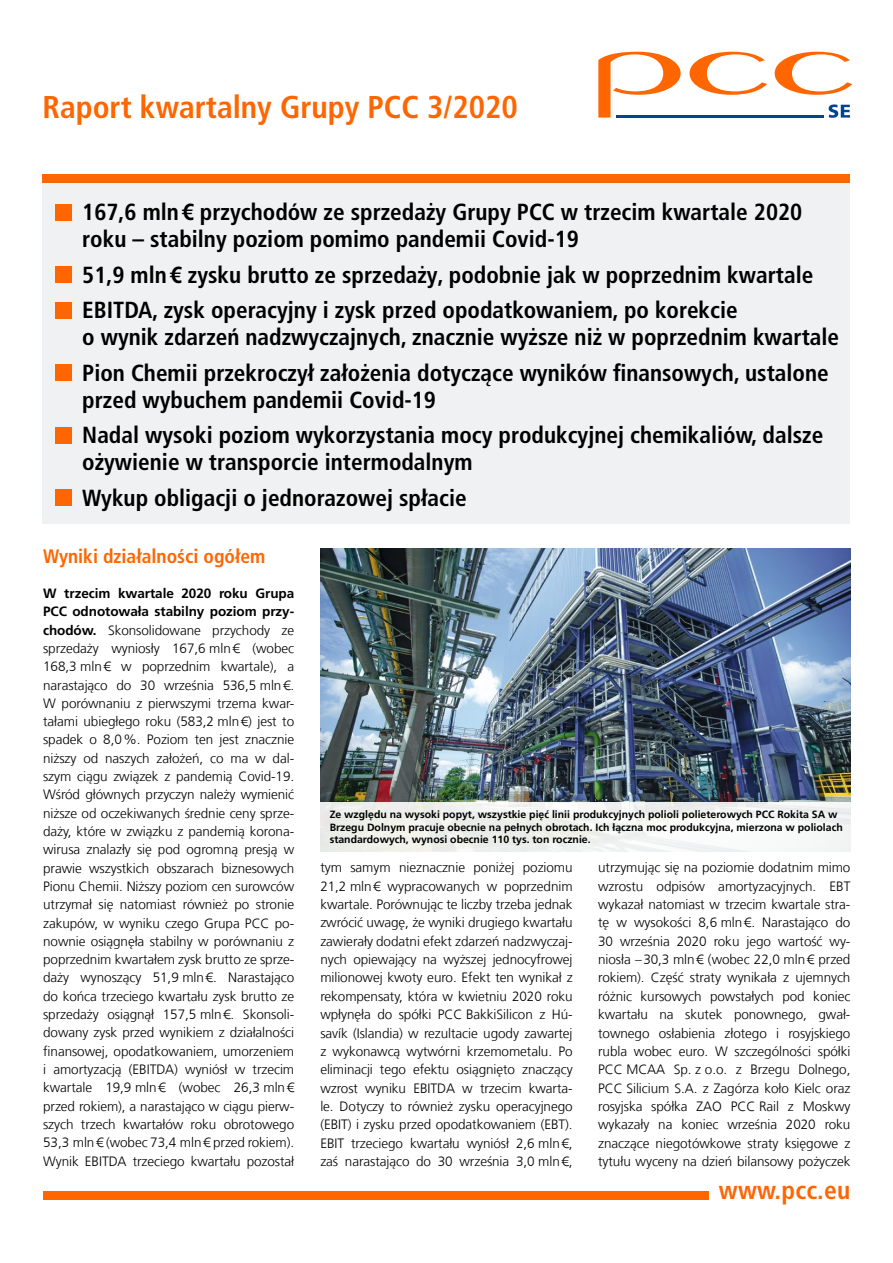
<style>
.page{position:relative;width:893px;height:1263px;background:#fff}
.page>*{position:absolute;margin:0;border:0;box-sizing:border-box;transform-origin:0 0}
.t1{font:700 condensed 31.5px "Frutiger LT Com";color:#f60}
.t2{font:700 condensed 25.5px "Frutiger LT Com";letter-spacing:.01em;color:#f60}
.t3{font:700 condensed 23.25px/35.5px "Frutiger LT Com";color:#000}
.t4{font:700 condensed 19.5px "Frutiger LT Com";color:#f60}
.t5{font:300 13.5px/18.3px "Frutiger LT Com";letter-spacing:-.005em;color:#000;text-align:justify}
.t6{font:700 10.5px/12.6px "Frutiger LT Com";color:#000}
.s1{font-weight:700}
</style>
<div class="page">
<div style="left:43px;top:174px;width:807px;height:8px;background:#f60"></div>
<div style="left:43px;top:1191px;width:665px;height:8px;background:#f60"></div>
<svg style="left:775px;top:52px;width:77px;height:43px"></svg>
<svg style="left:689px;top:52px;width:78px;height:43px"></svg>
<svg style="left:598px;top:52px;width:83px;height:66px"></svg>
<svg style="left:829px;top:104px;width:21px;height:14px"></svg>
<hr style="left:616px;top:115px;width:207px;height:3px;background:#004494">
<div style="left:43px;top:182px;width:807px;height:342px;background:#eff1f2"></div>
<div style="left:55px;top:204px;width:16px;height:16px;background:#f60"></div>
<div style="left:55px;top:267px;width:16px;height:16px;background:#f60"></div>
<div style="left:55px;top:302px;width:16px;height:16px;background:#f60"></div>
<div style="left:55px;top:365px;width:16px;height:16px;background:#f60"></div>
<div style="left:55px;top:427px;width:16px;height:16px;background:#f60"></div>
<div style="left:55px;top:490px;width:16px;height:16px;background:#f60"></div>
<img style="left:320px;top:548px;width:530px;height:254px">
<div style="left:320px;top:802px;width:531px;height:50px;background:#f1f2f0"></div>
<h1 class="t1" style="left:43px;top:88px;width:477px">Raport kwartalny Grupy PCC 3/2020</h1>
<h3 class="t3" style="left:82px;top:199px;width:721px;line-height:27px">167,6 mln€ przychodów ze sprzedaży Grupy PCC w trzecim kwartale 2020 roku – stabilny poziom pomimo pandemii Covid-19</h3>
<h3 class="t3" style="left:82px;top:257px;width:733px">51,9 mln€ zysku brutto ze sprzedaży, podobnie jak w poprzednim kwartale<br>EBITDA, zysk operacyjny i zysk przed opodatkowaniem, po korekcie</h3>
<h3 class="t3" style="left:82px;top:319px;width:758px">o wynik zdarzeń nadzwyczajnych, znacznie wyższe niż w poprzednim kwartale<br>Pion Chemii przekroczył założenia dotyczące wyników finansowych, ustalone</h3>
<h3 class="t3" style="left:82px;top:382px;width:742px">przed wybuchem pandemii Covid-19<br>Nadal wysoki poziom wykorzystania mocy produkcyjnej chemikaliów, dalsze</h3>
<h3 class="t3" style="left:82px;top:444px;width:392px">ożywienie w transporcie intermodalnym<br>Wykup obligacji o jednorazowej spłacie</h3>
<h3 class="t4" style="left:43px;top:544px;width:224px">Wyniki działalności ogółem</h3>
<p class="t5" style="left:43px;top:584px;width:253px"><span class="s1">W trzecim kwartale 2020 roku Grupa PCC odnotowała stabilny poziom przy&shy;chodów.</span> Skonsolidowane przychody ze sprzedaży wyniosły 167,6 mln€ (wobec 168,3 mln€ w poprzednim kwartale), a narastająco do 30 września 536,5 mln€.<br>W porównaniu z pierwszymi trzema kwar&shy;tałami ubiegłego roku (583,2 mln€) jest to spadek o 8,0%. Poziom ten jest znacznie niższy od naszych założeń, co ma w dal&shy;szym ciągu związek z pandemią Covid-19.<br>Wśród głównych przyczyn należy wymienić niższe od oczekiwanych średnie ceny sprze&shy;daży, które w związku z pandemią korona&shy;wirusa znalazły się pod ogromną presją w prawie wszystkich obszarach biznesowych Pionu Chemii. Niższy poziom cen surowców utrzymał się natomiast również po stronie zakupów, w wyniku czego Grupa PCC po&shy;nownie osiągnęła stabilny w porównaniu z poprzednim kwartałem zysk brutto ze sprze&shy;daży wynoszący 51,9 mln€. Narastająco do końca trzeciego kwartału zysk brutto ze sprzedaży osiągnął 157,5 mln€. Skonsoli&shy;dowany zysk przed wynikiem z działalności finansowej, opodatkowaniem, umorzeniem i amortyzacją (EBITDA) wyniósł w trzecim kwartale 19,9 mln€ (wobec 26,3 mln€ przed rokiem), a narastająco w ciągu pierw&shy;szych trzech kwartałów roku obrotowego 53,3 mln€ (wobec 73,4 mln€ przed rokiem).<br>Wynik EBITDA trzeciego kwartału pozostał</p>
<p class="t6" style="left:330px;top:808px;width:515px">Ze względu na wysoki popyt, wszystkie pięć linii produkcyjnych polioli polieterowych PCC Rokita SA w<br>Brzegu Dolnym pracuje obecnie na pełnych obrotach. Ich łączna moc produkcyjna, mierzona w poliolach standardowych, wynosi obecnie 110 tys. ton rocznie.</p>
<p class="t5" style="left:320px;top:858px;width:254px">tym samym nieznacznie poniżej poziomu 21,2 mln€ wypracowanych w poprzednim kwartale. Porównując te liczby trzeba jednak zwrócić uwagę, że wyniki drugiego kwartału zawierały dodatni efekt zdarzeń nadzwyczaj&shy;nych opiewający na wyższej jednocyfrowej milionowej kwoty euro. Efekt ten wynikał z rekompensaty, która w kwietniu 2020 roku wpłynęła do spółki PCC BakkiSilicon z Hú&shy;savík (Islandia) w rezultacie ugody zawartej z wykonawcą wytwórni krzemometalu. Po eliminacji tego efektu osiągnięto znaczący wzrost wyniku EBITDA w trzecim kwarta&shy;le. Dotyczy to również zysku operacyjnego (EBIT) i zysku przed opodatkowaniem (EBT).<br>EBIT trzeciego kwartału wyniósł 2,6 mln€, zaś narastająco do 30 września 3,0 mln€,</p>
<p class="t5" style="left:598px;top:858px;width:254px">utrzymując się na poziomie dodatnim mimo wzrostu odpisów amortyzacyjnych. EBT wykazał natomiast w trzecim kwartale stra&shy;tę w wysokości 8,6 mln€. Narastająco do 30 września 2020 roku jego wartość wy&shy;niosła –30,3 mln€ (wobec 22,0 mln€ przed rokiem). Część straty wynikała z ujemnych różnic kursowych powstałych pod koniec kwartału na skutek ponownego, gwał&shy;townego osłabienia złotego i rosyjskiego rubla wobec euro. W szczególności spółki PCC MCAA Sp. z o.o. z Brzegu Dolnego, PCC Silicium S.A. z Zagórza koło Kielc oraz rosyjska spółka ZAO PCC Rail z Moskwy wykazały na koniec września 2020 roku znaczące niegotówkowe straty księgowe z tytułu wyceny na dzień bilansowy pożyczek</p>
<h2 class="t2" style="left:719px;top:1175px;width:133px">www.pcc.eu</h2>
</div>
